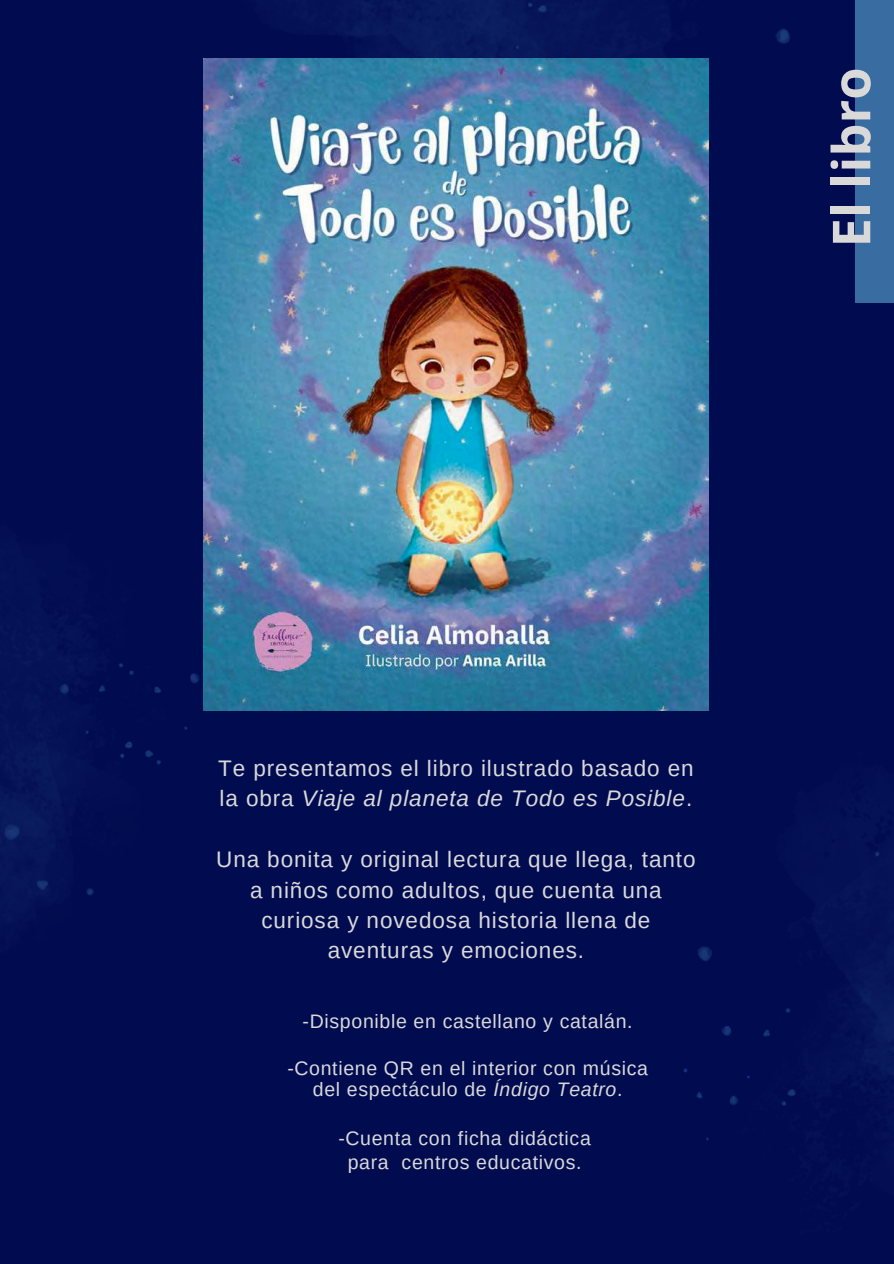
<style>
.page{position:relative;width:894px;height:1264px;background:#fff}
.page>*{position:absolute;margin:0;border:0;box-sizing:border-box;transform-origin:0 0}
.t1{font:700 52.35px "Open Sans";color:#d9d9d9}
.t2{font:22.5px/30.5px "Arimo";letter-spacing:.04em;color:#d9d9d9}
.t3{font:19.5px/21.5px "Arimo";letter-spacing:.035em;color:#d9d9d9;text-align:center}
.s1{font-style:italic}
</style>
<div class="page">
<div style="left:0;top:0;width:893px;height:1263px;background:#010b4f"></div>
<img style="left:287px;top:0;width:606px;height:346px">
<img style="left:683px;top:631px;width:210px;height:510px">
<img style="left:203px;top:58px;width:505px;height:653px">
<img style="left:0;top:615px;width:199px;height:306px">
<div style="left:854px;top:0;width:39px;height:302px;background:#396ca1"></div>
<h1 class="t1" style="left:814px;top:247px;width:181px;rotate:-90deg">El libro</h1>
<p class="t2" style="left:218px;top:753px;width:477px">Te presentamos el libro ilustrado basado en la obra <span class="s1">Viaje al planeta de Todo es Posible</span>.</p>
<p class="t2" style="left:216px;top:844px;width:480px;text-align:center">Una bonita y original lectura que llega, tanto a niños como adultos, que cuenta una curiosa y novedosa historia llena de aventuras y emociones.</p>
<p class="t3" style="left:302px;top:1010px;width:331px">-Disponible en castellano y catalán.</p>
<p class="t3" style="left:287px;top:1057px;width:362px">-Contiene QR en el interior con música del espectáculo de <span class="s1">Índigo Teatro</span>.</p>
<p class="t3" style="left:338px;top:1125px;width:254px;line-height:24.8px">-Cuenta con ficha didáctica para centros educativos.</p>
</div>
